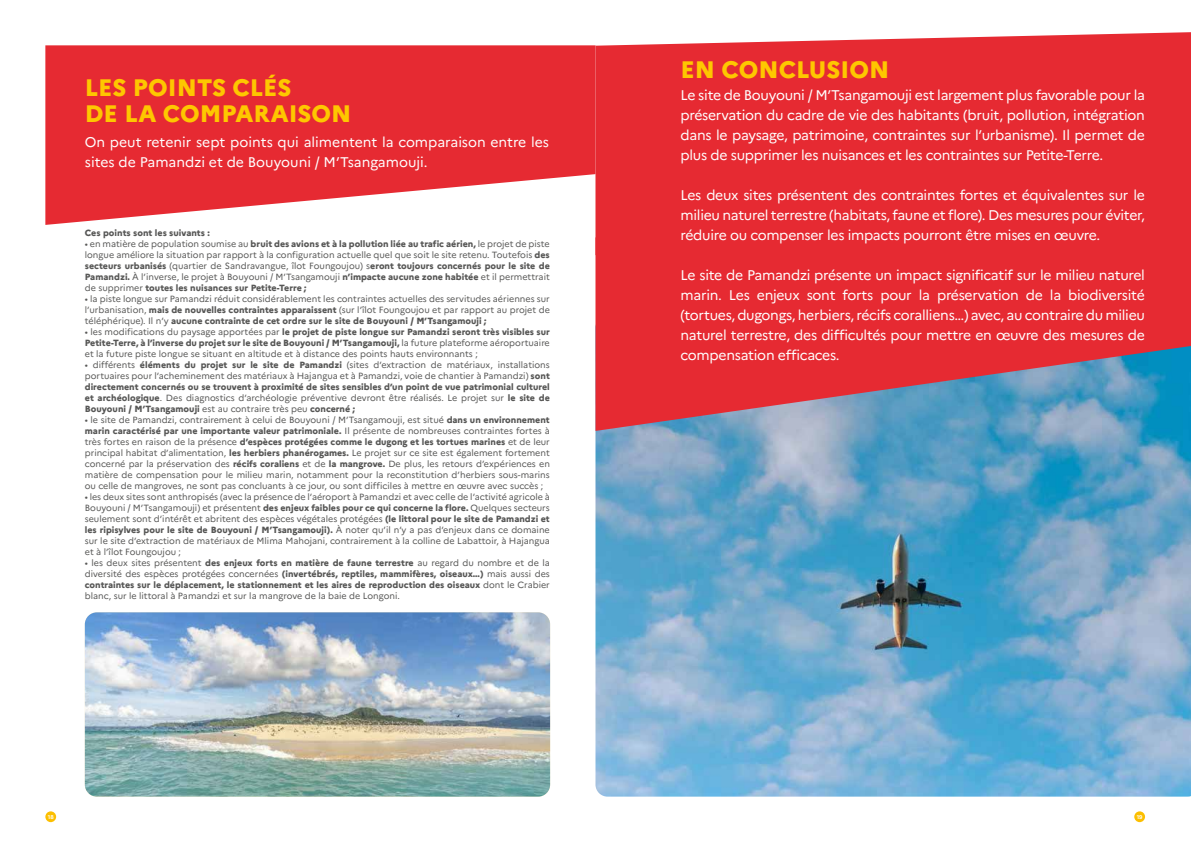
<style>
.page{position:relative;width:1191px;height:842px;background:#fff}
.page>*{position:absolute;margin:0;border:0;box-sizing:border-box;transform-origin:0 0}
.t1{font:800 23.8px/26px "Marianne";color:#fec700}
.t2{font:14px/20px "Marianne";letter-spacing:-.02em;color:#fff;text-align:justify}
.t3{font:14px/20px "Marianne";color:#fff}
.t4{font:9px/11px "Marianne";color:#575756;text-align:justify}
.t5{font:800 9px "Marianne";color:#575756}
.t6{font:700 5.5px "Marianne";color:#fff}
.s1{font-weight:800}
</style>
<div class="page">
<svg style="left:45px;top:45px;width:550px;height:180px;background:#e9484f"></svg>
<div style="left:1134px;top:811px;width:11px;height:11px;background:#fcbf00;border-radius:50%"></div>
<div style="left:45px;top:811px;width:11px;height:11px;background:#fcbf00;border-radius:50%"></div>
<img style="left:595px;top:431px;width:596px;height:366px">
<div style="left:595px;top:32px;width:596px;height:205px;background:#e62a32"></div>
<svg style="left:595px;top:237px;width:596px;height:194px;background:#c74351"></svg>
<img style="left:85px;top:612px;width:465px;height:185px">
<h1 class="t1" style="left:85px;top:72px;width:268px">LES POINTS CLÉS<br>DE LA COMPARAISON</h1>
<h2 class="t3" style="left:85px;top:131px;width:466px">On peut retenir sept points qui alimentent la comparaison entre les sites de Pamandzi et de Bouyouni / M’Tsangamouji.</h2>
<p class="t5" style="left:85px;top:226px;width:127px">Ces points sont les suivants :</p>
<p class="t4" style="left:85px;top:237px;width:466px">• en matière de population soumise au <span class="s1">bruit des avions et à la pollution liée au trafic aérien,</span> le projet de piste longue améliore la situation par rapport à la configuration actuelle quel que soit le site retenu. Toutefois <span class="s1">des secteurs urbanisés</span> (quartier de Sandravangue, îlot Foungoujou) s<span class="s1">eront toujours concernés pour le site de Pamandzi.</span> À l’inverse, le projet à Bouyouni / M’Tsangamouji <span class="s1">n’impacte aucune zone habitée</span> et il permettrait de supprimer <span class="s1">toutes les nuisances sur Petite-Terre ;</span></p>
<p class="t4" style="left:85px;top:292px;width:466px">• la piste longue sur Pamandzi réduit considérablement les contraintes actuelles des servitudes aériennes sur l’urbanisation, <span class="s1">mais de nouvelles contraintes apparaissent</span> (sur l’îlot Foungoujou et par rapport au projet de téléphérique). Il n’y <span class="s1">aucune contrainte de cet ordre sur le site de Bouyouni / M’Tsangamouji ;</span></p>
<p class="t4" style="left:85px;top:325px;width:466px">• les modifications du paysage apportées par <span class="s1">le projet de piste longue sur Pamandzi seront très visibles sur Petite-Terre, à l’inverse du projet sur le site de Bouyouni / M’Tsangamouji,</span> la future plateforme aéroportuaire et la future piste longue se situant en altitude et à distance des points hauts environnants ;</p>
<p class="t4" style="left:85px;top:358px;width:466px">• différents <span class="s1">éléments du projet sur le site de Pamandzi</span> (sites d’extraction de matériaux, installations portuaires pour l’acheminement des matériaux à Hajangua et à Pamandzi, voie de chantier à Pamandzi) <span class="s1">sont directement concernés ou se trouvent à proximité de sites sensibles d’un point de vue patrimonial culturel et archéologique</span>. Des diagnostics d’archéologie préventive devront être réalisés. Le projet sur <span class="s1">le site de Bouyouni / M’Tsangamouji</span> est au contraire très peu <span class="s1">concerné ;</span></p>
<p class="t4" style="left:85px;top:413px;width:466px">• le site de Pamandzi, contrairement à celui de Bouyouni / M’Tsangamouji, est situé <span class="s1">dans un environnement marin caractérisé par une importante valeur patrimoniale.</span> Il présente de nombreuses contraintes fortes à très fortes en raison de la présence <span class="s1">d’espèces protégées comme le dugong et les tortues marines</span> et de leur principal habitat d’alimentation, <span class="s1">les herbiers phanérogames.</span> Le projet sur ce site est également fortement concerné par la préservation des <span class="s1">récifs coraliens</span> et de <span class="s1">la mangrove.</span> De plus, les retours d’expériences en matière de compensation pour le milieu marin, notamment pour la reconstitution d’herbiers sous-marins ou celle de mangroves, ne sont pas concluants à ce jour, ou sont difficiles à mettre en œuvre avec succès ;</p>
<p class="t4" style="left:85px;top:490px;width:466px">• les deux sites sont anthropisés (avec la présence de l’aéroport à Pamandzi et avec celle de l’activité agricole à Bouyouni / M’Tsangamouji) et présentent <span class="s1">des enjeux faibles pour ce qui concerne la flore.</span> Quelques secteurs seulement sont d’intérêt et abritent des espèces végétales protégées <span class="s1">(le littoral pour le site de Pamandzi et les ripisylves pour le site de Bouyouni / M’Tsangamouji).</span> À noter qu’il n’y a pas d’enjeux dans ce domaine sur le site d’extraction de matériaux de Mlima Mahojani, contrairement à la colline de Labattoir, à Hajangua et à l’îlot Foungoujou ;</p>
<p class="t4" style="left:85px;top:556px;width:466px">• les deux sites présentent <span class="s1">des enjeux forts en matière de faune terrestre</span> au regard du nombre et de la diversité des espèces protégées concernées <span class="s1">(invertébrés, reptiles, mammifères, oiseaux…)</span> mais aussi des <span class="s1">contraintes sur le déplacement, le stationnement et les aires de reproduction des oiseaux</span> dont le Crabier blanc, sur le littoral à Pamandzi et sur la mangrove de la baie de Longoni.</p>
<h1 class="t1" style="left:680px;top:54px;width:210px">EN CONCLUSION</h1>
<p class="t2" style="left:680px;top:84px;width:466px">Le site de Bouyouni / M’Tsangamouji est largement plus favorable pour la préservation du cadre de vie des habitants (bruit, pollution, intégration dans le paysage, patrimoine, contraintes sur l’urbanisme). Il permet de plus de supprimer les nuisances et les contraintes sur Petite-Terre.</p>
<h2 class="t2" style="left:680px;top:184px;width:466px">Les deux sites présentent des contraintes fortes et équivalentes sur le milieu naturel terrestre (habitats, faune et flore). Des mesures pour éviter, réduire ou compenser les impacts pourront être mises en œuvre.</h2>
<p class="t2" style="left:680px;top:264px;width:466px">Le site de Pamandzi présente un impact significatif sur le milieu naturel marin. Les enjeux sont forts pour la préservation de la biodiversité (tortues, dugongs, herbiers, récifs coralliens…) avec, au contraire du milieu naturel terrestre, des difficultés pour mettre en œuvre des mesures de compensation efficaces.</p>
<p class="t6" style="left:48px;top:813px;width:7px">18</p>
<p class="t6" style="left:1136px;top:813px;width:7px">19</p>
</div>
